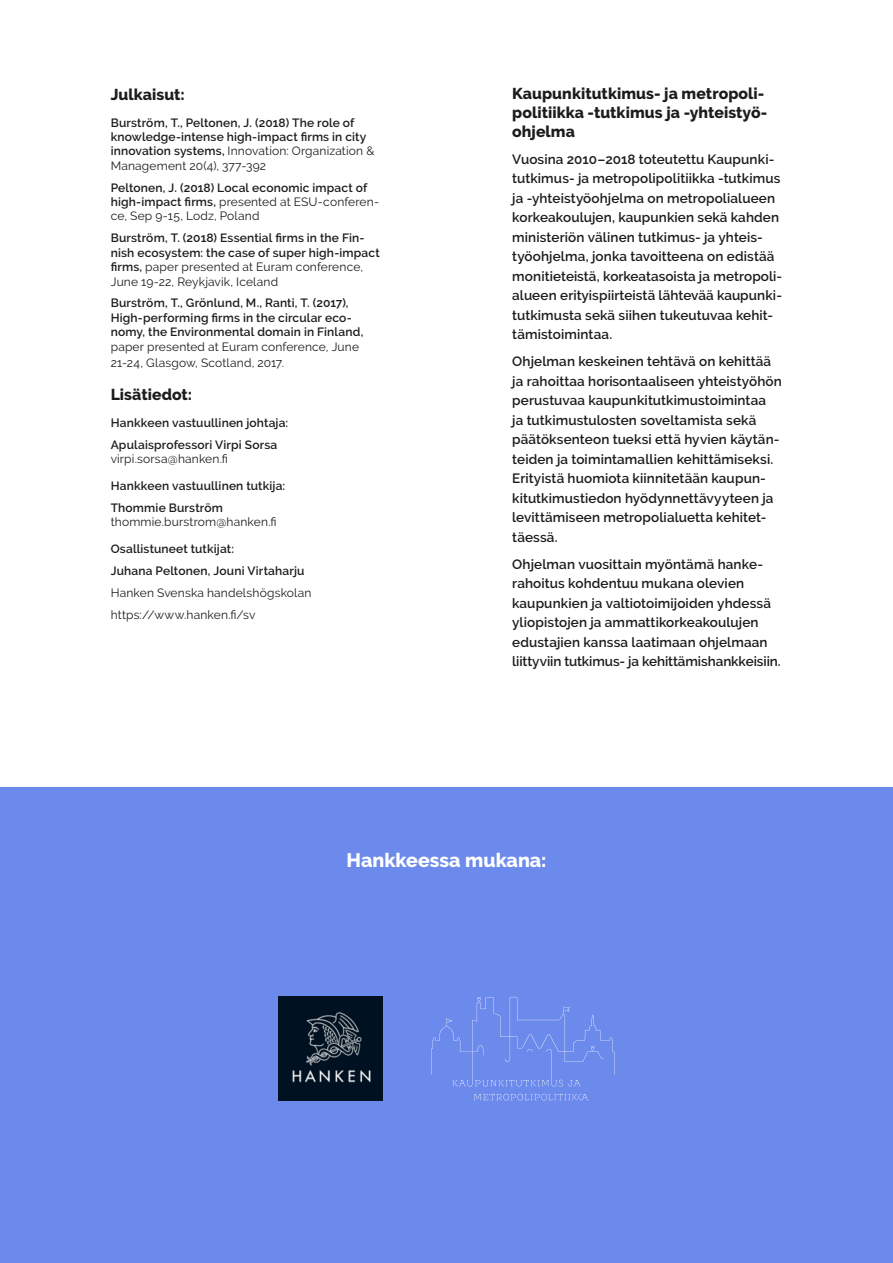
<style>
.page{position:relative;width:893px;height:1263px;background:#fff}
.page>*{position:absolute;margin:0;border:0;box-sizing:border-box;transform-origin:0 0}
.t1{font:800 19.5px "Raleway";color:#fff}
.t2{font:800 15.75px/18.9px "Raleway";letter-spacing:.005em;color:#1c1c1c}
.t3{font:600 13.5px/19.5px "Raleway";letter-spacing:.01em;color:#1c1c1c}
.t4{font:600 12px/14.4px "Raleway";letter-spacing:.015em;color:#1c1c1c}
.t5{font:12px/16.2px "Raleway";letter-spacing:.015em;color:#1c1c1c}
.s1{font-weight:400}
</style>
<div class="page">
<div style="left:0;top:788px;width:893px;height:475px;background:#6c8aeb"></div>
<svg style="left:431px;top:997px;width:183px;height:103px"></svg>
<img style="left:279px;top:997px;width:104px;height:103px">
<p class="t2" style="left:111px;top:83px;width:76px">Julkaisut:</p>
<p class="t4" style="left:111px;top:114px;width:265px">Burström, T., Peltonen, J. (2018) The role of knowledge-intense high-impact firms in city innovation systems, <span class="s1">Innovation: Organization &amp; Management 20(4), 377-392</span></p>
<p class="t4" style="left:111px;top:179px;width:270px">Peltonen, J. (2018) Local economic impact of high-impact firms, <span class="s1">presented at ESU-conferen&shy;ce, Sep 9-15, Lodz, Poland</span></p>
<p class="t4" style="left:111px;top:230px;width:271px">Burström, T. (2018) Essential firms in the Fin&shy;nish ecosystem: the case of super high-impact firms, <span class="s1">paper presented at Euram conference, June 19-22, Reykjavik, Iceland</span></p>
<p class="t4" style="left:111px;top:295px;width:254px">Burström, T., Grönlund, M., Ranti, T. (2017),<br>High-performing firms in the circular eco&shy;nomy, the Environmental domain in Finland,</p>
<p class="t5" style="left:111px;top:338px;width:250px">paper presented at Euram conference, June<br>21-24, Glasgow, Scotland, 2017.</p>
<p class="t2" style="left:111px;top:384px;width:83px">Lisätiedot:</p>
<p class="t4" style="left:111px;top:411px;width:179px;line-height:21.9px">Hankkeen vastuullinen johtaja:<br>Apulaisprofessori Virpi Sorsa</p>
<p class="t5" style="left:111px;top:450px;width:119px">virpi.sorsa@hanken.fi</p>
<p class="t4" style="left:111px;top:474px;width:176px;line-height:21.9px">Hankkeen vastuullinen tutkija:<br>Thommie Burström</p>
<p class="t5" style="left:111px;top:514px;width:167px">thommie.burstrom@hanken.fi</p>
<p class="t4" style="left:111px;top:538px;width:195px;line-height:21.9px">Osallistuneet tutkijat:<br>Juhana Peltonen, Jouni Virtaharju</p>
<p class="t5" style="left:111px;top:581px;width:202px;line-height:21.9px">Hanken Svenska handelshögskolan https://www.hanken.fi/sv</p>
<p class="t2" style="left:512px;top:83px;width:257px">Kaupunkitutkimus- ja metropoli&shy;politiikka -tutkimus ja -yhteistyö&shy;ohjelma</p>
<p class="t3" style="left:512px;top:148px;width:272px">Vuosina 2010–2018 toteutettu Kaupunki&shy;tutkimus- ja metropolipolitiikka -tutkimus ja -yhteistyöohjelma on metropolialueen korkeakoulujen, kaupunkien sekä kahden ministeriön välinen tutkimus- ja yhteis&shy;työohjelma, jonka tavoitteena on edistää monitieteistä, korkeatasoista ja metropoli&shy;alueen erityispiirteistä lähtevää kaupunki&shy;tutkimusta sekä siihen tukeutuvaa kehit&shy;tämistoimintaa.</p>
<p class="t3" style="left:512px;top:351px;width:271px">Ohjelman keskeinen tehtävä on kehittää ja rahoittaa horisontaaliseen yhteistyöhön perustuvaa kaupunkitutkimustoimintaa<br>ja tutkimustulosten soveltamista sekä päätöksenteon tueksi että hyvien käytän&shy;teiden ja toimintamallien kehittämiseksi.<br>Erityistä huomiota kiinnitetään kaupun&shy;kitutkimustiedon hyödynnettävyyteen ja levittämiseen metropolialuetta kehitet&shy;täessä.</p>
<p class="t3" style="left:512px;top:553px;width:270px">Ohjelman vuosittain myöntämä hanke&shy;rahoitus kohdentuu mukana olevien kaupunkien ja valtiotoimijoiden yhdessä yliopistojen ja ammattikorkeakoulujen edustajien kanssa laatimaan ohjelmaan liittyviin tutkimus- ja kehittämishankkeisiin.</p>
<h1 class="t1" style="left:346px;top:846px;width:202px">Hankkeessa mukana:</h1>
</div>
